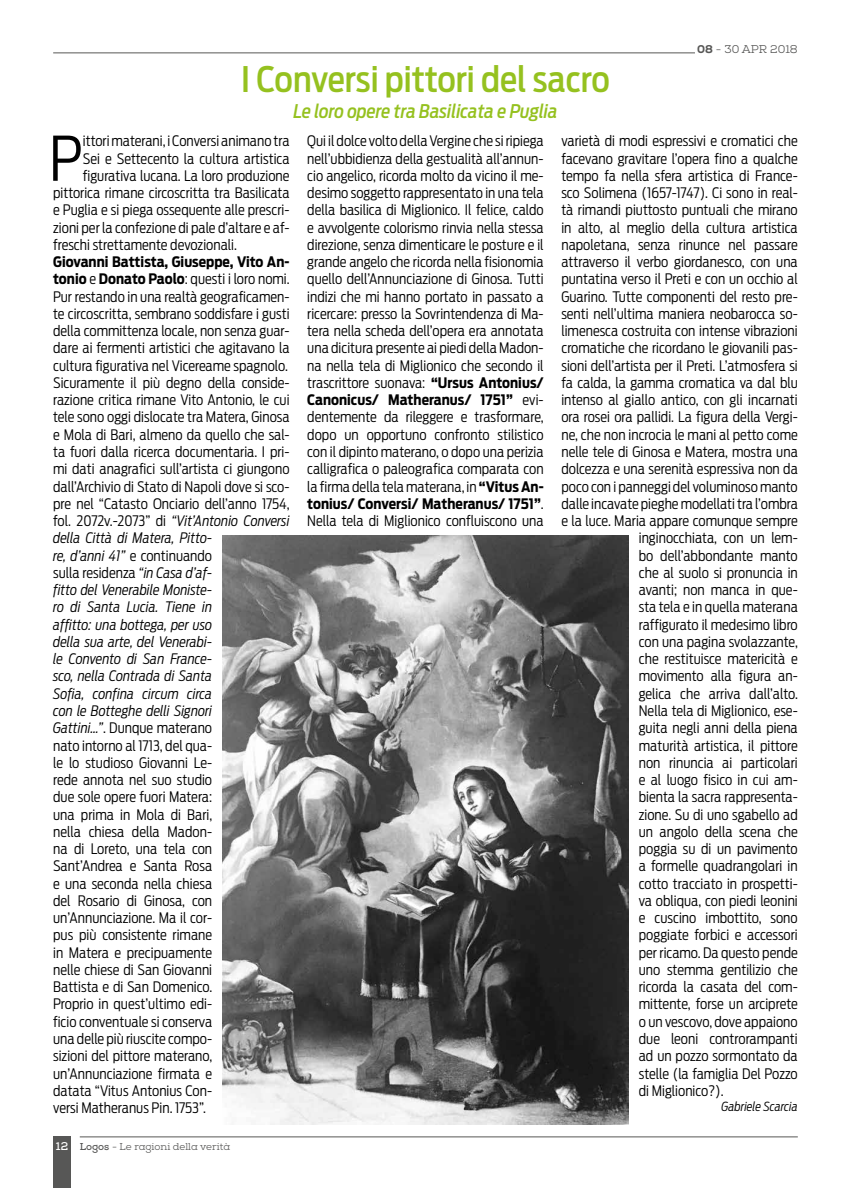
<style>
.page{position:relative;width:851px;height:1188px;background:#fff}
.page>*{position:absolute;margin:0;border:0;box-sizing:border-box;transform-origin:0 0}
.t1{font:300 60.88px "Antenna Cond";color:#000}
.t2{font:500 35px "Antenna Cond";color:#95c11f}
.t3{font:italic 500 18.75px "Antenna Cond";color:#95c11f}
.t4{font:300 14.38px/17.2px "Antenna Cond";color:#000}
.t5{font:italic 300 12.5px "Antenna Cond";color:#000}
.t6{font:11.25px "Nexa Slab";color:#575756}
.t7{font:10px "Nexa Slab";color:#575756}
.s1{font-weight:800}
.s2{font-weight:700}
.s3{font-style:italic}
.s4{font-weight:700;font-size:11.25px;color:#fff}
</style>
<div class="page">
<img style="left:223px;top:535px;width:405px;height:588px">
<div style="left:53px;top:1136px;width:18px;height:51px;background:#575756"></div>
<hr style="left:80px;top:1136px;width:717px;height:1px;background:#575756">
<hr style="left:53px;top:53px;width:641px;height:1px;background:#575756">
<h2 class="t2" style="left:241px;top:58px;width:370px">I Conversi pittori del sacro</h2>
<h3 class="t3" style="left:293px;top:100px;width:266px">Le loro opere tra Basilicata e Puglia</h3>
<p class="t6" style="left:697px;top:42px;width:102px"><span class="s1">08</span> - 30 APR 2018</p>
<h1 class="t1" style="left:49px;top:122px;width:35px">P</h1>
<p class="t4" style="left:83px;top:132px;width:208px">ittori materani, i Conversi animano tra</p>
<p class="t4" style="left:83px;top:150px;width:208px">Sei e Settecento la cultura artistica</p>
<p class="t4" style="left:83px;top:167px;width:208px">figurativa lucana. La loro produzione</p>
<p class="t4" style="left:53px;top:184px;width:238px">pittorica rimane circoscritta tra Basilicata</p>
<p class="t4" style="left:53px;top:201px;width:238px">e Puglia e si piega ossequente alle prescri-</p>
<p class="t4" style="left:53px;top:219px;width:238px">zioni per la confezione di pale d’altare e af-</p>
<p class="t4" style="left:53px;top:236px;width:185px">freschi strettamente devozionali.</p>
<p class="t4" style="left:53px;top:253px;width:238px"><span class="s2">Giovanni Battista, Giuseppe, Vito An&shy;tonio</span> e <span class="s2">Donato Paolo</span>: questi i loro nomi.<br>Pur restando in una realtà geograficamen&shy;te circoscritta, sembrano soddisfare i gusti della committenza locale, non senza guar&shy;dare ai fermenti artistici che agitavano la cultura figurativa nel Vicereame spagnolo.<br>Sicuramente il più degno della conside&shy;razione critica rimane Vito Antonio, le cui tele sono oggi dislocate tra Matera, Ginosa e Mola di Bari, almeno da quello che sal&shy;ta fuori dalla ricerca documentaria. I pri&shy;mi dati anagrafici sull’artista ci giungono dall’Archivio di Stato di Napoli dove si sco&shy;pre nel “Catasto Onciario dell’anno 1754, fol. 2072v.-2073” di <span class="s3">“Vit’Antonio Conversi della Città di Matera, Pitto-<br>re, d’anni 41”</span> e continuando<br>sulla residenza <span class="s3">“in Casa d’af-<br>fitto del Venerabile Moniste-<br>ro di Santa Lucia. Tiene in<br>affitto: una bottega, per uso<br>della sua arte, del Venerabi-<br>le Convento di San France-<br>sco, nella Contrada di Santa<br>Sofia, confina circum circa<br>con le Botteghe delli Signori<br>Gattini…”</span>. Dunque materano<br>nato intorno al 1713, del qua-<br>le lo studioso Giovanni Le-<br>rede annota nel suo studio<br>due sole opere fuori Matera:<br>una prima in Mola di Bari,<br>nella chiesa della Madon-<br>na di Loreto, una tela con<br>Sant’Andrea e Santa Rosa<br>e una seconda nella chiesa<br>del Rosario di Ginosa, con un’Annunciazione. Ma il cor-<br>pus più consistente rimane<br>in Matera e precipuamente<br>nelle chiese di San Giovanni<br>Battista e di San Domenico.<br>Proprio in quest’ultimo edi-<br>ficio conventuale si conserva<br>una delle più riuscite compo-<br>sizioni del pittore materano, un’Annunciazione firmata e<br>datata “Vitus Antonius Con-<br>versi Matheranus Pin. 1753”.</p>
<p class="t7" style="left:56px;top:1140px;width:176px"><span class="s4">12</span> <span class="s2">Logos</span> - Le ragioni della verità</p>
<p class="t4" style="left:307px;top:132px;width:238px;text-align:justify">Qui il dolce volto della Vergine che si ripiega nell’ubbidienza della gestualità all’annun&shy;cio angelico, ricorda molto da vicino il me&shy;desimo soggetto rappresentato in una tela della basilica di Miglionico. Il felice, caldo e avvolgente colorismo rinvia nella stessa direzione, senza dimenticare le posture e il grande angelo che ricorda nella fisionomia quello dell’Annunciazione di Ginosa. Tutti indizi che mi hanno portato in passato a ricercare: presso la Sovrintendenza di Ma&shy;tera nella scheda dell’opera era annotata una dicitura presente ai piedi della Madon&shy;na nella tela di Miglionico che secondo il trascrittore suonava: <span class="s2">“Ursus Antonius/ Canonicus/ Matheranus/ 1751”</span> evi&shy;dentemente da rileggere e trasformare, dopo un opportuno confronto stilistico con il dipinto materano, o dopo una perizia calligrafica o paleografica comparata con la firma della tela materana, in <span class="s2">“Vitus An&shy;tonius/ Conversi/ Matheranus/ 1751”</span>.<br>Nella tela di Miglionico confluiscono una</p>
<p class="t4" style="left:561px;top:132px;width:238px">varietà di modi espressivi e cromatici che</p>
<p class="t4" style="left:561px;top:150px;width:238px">facevano gravitare l’opera fino a qualche</p>
<p class="t4" style="left:561px;top:167px;width:238px">tempo fa nella sfera artistica di France-</p>
<p class="t4" style="left:561px;top:184px;width:238px">sco Solimena (1657-1747). Ci sono in real-</p>
<p class="t4" style="left:561px;top:201px;width:238px">tà rimandi piuttosto puntuali che mirano</p>
<p class="t4" style="left:561px;top:219px;width:238px">in alto, al meglio della cultura artistica</p>
<p class="t4" style="left:561px;top:236px;width:238px">napoletana, senza rinunce nel passare</p>
<p class="t4" style="left:561px;top:253px;width:238px">attraverso il verbo giordanesco, con una</p>
<p class="t4" style="left:561px;top:270px;width:238px">puntatina verso il Preti e con un occhio al</p>
<p class="t4" style="left:561px;top:288px;width:238px">Guarino. Tutte componenti del resto pre-</p>
<p class="t4" style="left:561px;top:305px;width:238px">senti nell’ultima maniera neobarocca so-</p>
<p class="t4" style="left:561px;top:322px;width:238px">limenesca costruita con intense vibrazioni</p>
<p class="t4" style="left:561px;top:339px;width:238px">cromatiche che ricordano le giovanili pas-</p>
<p class="t4" style="left:561px;top:357px;width:238px">sioni dell’artista per il Preti. L’atmosfera si</p>
<p class="t4" style="left:561px;top:374px;width:238px">fa calda, la gamma cromatica va dal blu</p>
<p class="t4" style="left:561px;top:391px;width:238px">intenso al giallo antico, con gli incarnati</p>
<p class="t4" style="left:561px;top:408px;width:238px">ora rosei ora pallidi. La figura della Vergi-</p>
<p class="t4" style="left:561px;top:426px;width:238px">ne, che non incrocia le mani al petto come</p>
<p class="t4" style="left:561px;top:443px;width:238px">nelle tele di Ginosa e Matera, mostra una</p>
<p class="t4" style="left:561px;top:460px;width:238px">dolcezza e una serenità espressiva non da</p>
<p class="t4" style="left:561px;top:477px;width:238px">poco con i panneggi del voluminoso manto</p>
<p class="t4" style="left:561px;top:495px;width:238px">dalle incavate pieghe modellati tra l’ombra</p>
<p class="t4" style="left:561px;top:512px;width:238px">e la luce. Maria appare comunque sempre</p>
<p class="t4" style="left:638px;top:529px;width:160px">inginocchiata, con un lem-</p>
<p class="t4" style="left:638px;top:546px;width:160px">bo dell’abbondante manto</p>
<p class="t4" style="left:638px;top:564px;width:160px">che al suolo si pronuncia in</p>
<p class="t4" style="left:638px;top:581px;width:160px">avanti; non manca in que-</p>
<p class="t4" style="left:638px;top:598px;width:160px">sta tela e in quella materana</p>
<p class="t4" style="left:638px;top:615px;width:160px">raffigurato il medesimo libro</p>
<p class="t4" style="left:638px;top:633px;width:161px">con una pagina svolazzante,</p>
<p class="t4" style="left:638px;top:650px;width:160px">che restituisce matericità e</p>
<p class="t4" style="left:638px;top:667px;width:160px">movimento alla figura an-</p>
<p class="t4" style="left:638px;top:684px;width:161px">gelica che arriva dall’alto.</p>
<p class="t4" style="left:638px;top:702px;width:160px">Nella tela di Miglionico, ese-</p>
<p class="t4" style="left:638px;top:719px;width:160px">guita negli anni della piena</p>
<p class="t4" style="left:638px;top:736px;width:160px">maturità artistica, il pittore</p>
<p class="t4" style="left:638px;top:753px;width:160px">non rinuncia ai particolari</p>
<p class="t4" style="left:638px;top:771px;width:160px">e al luogo fisico in cui am-</p>
<p class="t4" style="left:638px;top:788px;width:160px">bienta la sacra rappresenta-</p>
<p class="t4" style="left:638px;top:805px;width:160px">zione. Su di uno sgabello ad</p>
<p class="t4" style="left:638px;top:822px;width:160px">un angolo della scena che</p>
<p class="t4" style="left:638px;top:840px;width:160px">poggia su di un pavimento</p>
<p class="t4" style="left:638px;top:857px;width:160px">a formelle quadrangolari in</p>
<p class="t4" style="left:638px;top:874px;width:160px">cotto tracciato in prospetti-</p>
<p class="t4" style="left:638px;top:891px;width:160px">va obliqua, con piedi leonini</p>
<p class="t4" style="left:638px;top:909px;width:160px">e cuscino imbottito, sono</p>
<p class="t4" style="left:638px;top:926px;width:160px">poggiate forbici e accessori</p>
<p class="t4" style="left:638px;top:943px;width:160px">per ricamo. Da questo pende</p>
<p class="t4" style="left:638px;top:960px;width:160px">uno stemma gentilizio che</p>
<p class="t4" style="left:638px;top:978px;width:160px">ricorda la casata del com-</p>
<p class="t4" style="left:638px;top:995px;width:160px">mittente, forse un arciprete</p>
<p class="t4" style="left:638px;top:1012px;width:160px">o un vescovo, dove appaiono</p>
<p class="t4" style="left:638px;top:1029px;width:160px">due leoni controrampanti</p>
<p class="t4" style="left:638px;top:1047px;width:160px">ad un pozzo sormontato da</p>
<p class="t4" style="left:638px;top:1064px;width:160px">stelle (la famiglia Del Pozzo</p>
<p class="t4" style="left:638px;top:1081px;width:86px">di Miglionico?).</p>
<p class="t5" style="left:721px;top:1098px;width:78px">Gabriele Scarcia</p>
</div>
